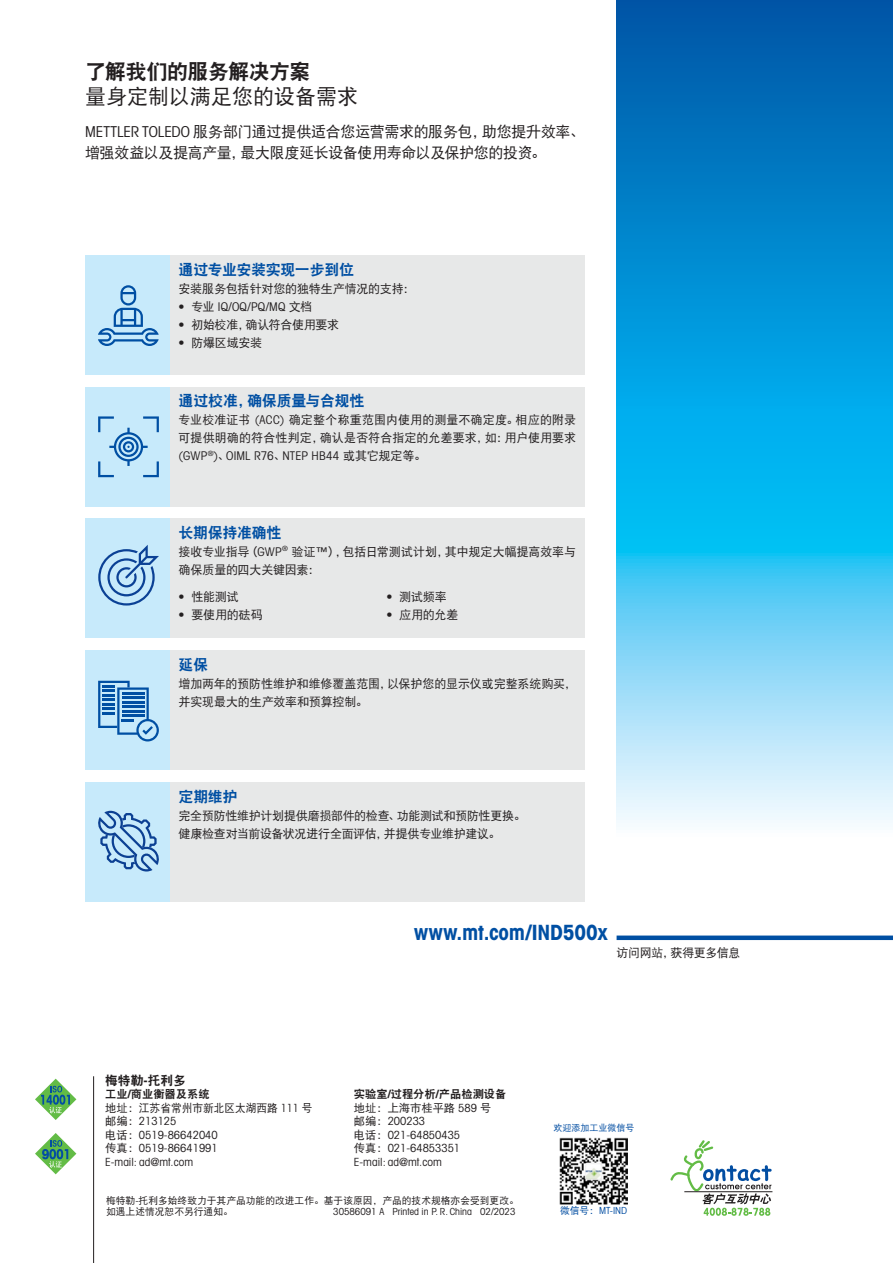
<style>
.page{position:relative;width:893px;height:1263px;background:#fff}
.page>*{position:absolute;margin:0;border:0;box-sizing:border-box;transform-origin:0 0}
.t1{font:21px "Avant Gardefor MT Bd";letter-spacing:-.005em;color:#004fa3}
.t2{font:21px "DFP Hei W5";color:#231f20}
.t3{font:21px "DFP Hei W9";letter-spacing:-.03em;color:#231f20}
.t4{font:15px/21px "DFP Hei W5";letter-spacing:-.02em;color:#231f20}
.t5{font:15px "DFP Hei W9";letter-spacing:-.025em;color:#004fa3}
.t6{font:12.75px "DFP Hei W9";color:#231f20}
.t7{font:12px/18px "DFP Hei W5";letter-spacing:-.01em;color:#231f20}
.t8{font:12px/18px "DFP Hei W5";letter-spacing:.01em;color:#231f20}
.t9{font:12px "Avant Gardefor MT Bk";letter-spacing:.015em;color:#231f20}
.t10{font:12px "DFP Hei W5";letter-spacing:-.035em;color:#231f20}
.t11{font:11.25px/13.5px "Avant Gardefor MT Bk";color:#231f20}
.t12{font:11.25px "DFP Hei W5";color:#231f20}
.t13{font:11.25px "DFP Hei W9";color:#231f20}
.t14{font:9.75px/11.2px "DFP Hei W5";color:#231f20}
.t15{font:9.75px "Avant Gardefor MT Bk";color:#231f20}
.t16{font:9.75px "Avant Gardefor MT Bk";color:#034ea2}
.t17{font:9px "DFP Hei W5";color:#034ea2}
.s1{font-family:"Avant Gardefor MT Bk"}
.s2{font-family:"DFP Hei W5"}
.s3{font-family:"Avant Gardefor MT Bd"}
</style>
<div class="page">
<div style="left:617px;top:935px;width:276px;height:5px;background:#004fa3"></div>
<svg style="left:617px;top:0;width:276px;height:823px;background:#31a8df"></svg>
<div style="left:85px;top:387px;width:85px;height:119px;background:#c7eafb"></div>
<svg style="left:98px;top:416px;width:61px;height:61px"></svg>
<div style="left:170px;top:387px;width:415px;height:119px;background:#e7e8e8"></div>
<div style="left:85px;top:651px;width:85px;height:119px;background:#c7eafb"></div>
<svg style="left:98px;top:681px;width:61px;height:60px"></svg>
<div style="left:170px;top:651px;width:415px;height:119px;background:#e7e8e8"></div>
<div style="left:85px;top:782px;width:85px;height:119px;background:#c7eafb"></div>
<svg style="left:98px;top:811px;width:61px;height:60px"></svg>
<div style="left:170px;top:782px;width:415px;height:119px;background:#e7e8e8"></div>
<div style="left:85px;top:255px;width:85px;height:119px;background:#c7eafb"></div>
<div style="left:170px;top:255px;width:415px;height:119px;background:#e7e8e8"></div>
<svg style="left:98px;top:285px;width:61px;height:61px"></svg>
<div style="left:85px;top:519px;width:85px;height:119px;background:#c7eafb"></div>
<svg style="left:98px;top:545px;width:61px;height:60px"></svg>
<div style="left:170px;top:519px;width:415px;height:119px;background:#e7e8e8"></div>
<hr style="left:93px;top:1076px;width:1px;height:187px;background:#231f20">
<svg style="left:35px;top:1079px;width:41px;height:41px"></svg>
<svg style="left:35px;top:1133px;width:41px;height:41px"></svg>
<svg style="left:670px;top:1140px;width:102px;height:76px"></svg>
<img style="left:560px;top:1137px;width:67px;height:67px">
<h1 class="t3" style="left:85px;top:60px;width:227px">了解我们的服务解决方案</h1>
<h1 class="t2" style="left:85px;top:86px;width:274px">量身定制以满足您的设备需求</h1>
<p class="t4" style="left:85px;top:121px;width:501px"><span class="s1">METTLER TOLEDO</span> 服务部门通过提供适合您运营需求的服务包，助您提升效率、增强效益以及提高产量，最大限度延长设备使用寿命以及保护您的投资。</p>
<p class="t5" style="left:179px;top:261px;width:177px">通过专业安装实现一步到位</p>
<p class="t7" style="left:179px;top:279px;width:238px">安装服务包括针对您的独特生产情况的支持：</p>
<p class="t9" style="left:179px;top:299px;width:136px">• <span class="s2">专业</span> IQ/OQ/PQ/MQ <span class="s2">文档</span></p>
<p class="t7" style="left:179px;top:315px;width:162px"><span class="s1">•</span> 初始校准，确认符合使用要求</p>
<p class="t7" style="left:179px;top:333px;width:85px"><span class="s1">•</span> 防爆区域安装</p>
<p class="t5" style="left:179px;top:393px;width:187px">通过校准，确保质量与合规性</p>
<p class="t8" style="left:179px;top:411px;width:399px">专业校准证书 <span class="s1">(ACC)</span> 确定整个称重范围内使用的测量不确定度。相应的附录可提供明确的符合性判定，确认是否符合指定的允差要求，如：用户使用要求</p>
<p class="t9" style="left:179px;top:449px;width:249px">(GWP<sup>®</sup>)<span class="s2">、</span>OIML R76<span class="s2">、</span>NTEP HB44 <span class="s2">或其它规定等。</span></p>
<p class="t5" style="left:179px;top:525px;width:104px">长期保持准确性</p>
<p class="t7" style="left:179px;top:543px;width:399px">接收专业指导（<span class="s1">GWP</span><sup>®</sup> 验证<span class="s1">™</span>），包括日常测试计划，其中规定大幅提高效率与确保质量的四大关键因素：</p>
<p class="t7" style="left:179px;top:587px;width:62px"><span class="s1">•</span> 性能测试</p>
<p class="t7" style="left:179px;top:605px;width:86px"><span class="s1">•</span> 要使用的砝码</p>
<p class="t7" style="left:386px;top:587px;width:62px"><span class="s1">•</span> 测试频率</p>
<p class="t7" style="left:386px;top:605px;width:74px"><span class="s1">•</span> 应用的允差</p>
<p class="t5" style="left:179px;top:656px;width:31px">延保</p>
<p class="t7" style="left:179px;top:674px;width:399px">增加两年的预防性维护和维修覆盖范围，以保护您的显示仪或完整系统购买，并实现最大的生产效率和预算控制。</p>
<p class="t5" style="left:179px;top:788px;width:60px">定期维护</p>
<p class="t7" style="left:179px;top:806px;width:349px">完全预防性维护计划提供磨损部件的检查、功能测试和预防性更换。健康检查对当前设备状况进行全面评估，并提供专业维护建议。</p>
<h1 class="t1" style="left:414px;top:919px;width:195px">www.mt.com/IND500x</h1>
<p class="t10" style="left:617px;top:946px;width:125px">访问网站，获得更多信息</p>
<p class="t6" style="left:105px;top:1073px;width:82px">梅特勒<span class="s3">-</span>托利多</p>
<p class="t13" style="left:105px;top:1088px;width:106px">工业<span class="s3">/</span>商业衡器及系统</p>
<p class="t12" style="left:105px;top:1102px;width:209px">地址：江苏省常州市新北区太湖西路 <span class="s1">111</span> 号</p>
<p class="t11" style="left:105px;top:1114px;width:114px"><span class="s2">邮编：</span>213125<br><span class="s2">电话：</span>0519-86642040<span class="s2">传真：</span>0519-86641991<br>E-mail: ad@mt.com</p>
<p class="t13" style="left:354px;top:1088px;width:154px">实验室<span class="s3">/</span>过程分析<span class="s3">/</span>产品检测设备</p>
<p class="t12" style="left:354px;top:1102px;width:139px">地址：上海市桂平路 <span class="s1">589</span> 号</p>
<p class="t11" style="left:354px;top:1114px;width:108px"><span class="s2">邮编：</span>200233<br><span class="s2">电话：</span>021-64850435<span class="s2">传真：</span>021-64853351<br>E-mail: ad@mt.com</p>
<p class="t14" style="left:106px;top:1194px;width:414px">梅特勒<span class="s1">-</span>托利多始终致力于其产品功能的改进工作。基于该原因，产品的技术规格亦会受到更改。如遇上述情况恕不另行通知。</p>
<p class="t17" style="left:553px;top:1123px;width:82px">欢迎添加工业微信号</p>
<p class="t15" style="left:333px;top:1206px;width:184px">30586091 A Printed in P. R. China 02/2023</p>
<p class="t16" style="left:560px;top:1204px;width:69px"><span class="s2">微信号：</span>MT-IND</p>
</div>
